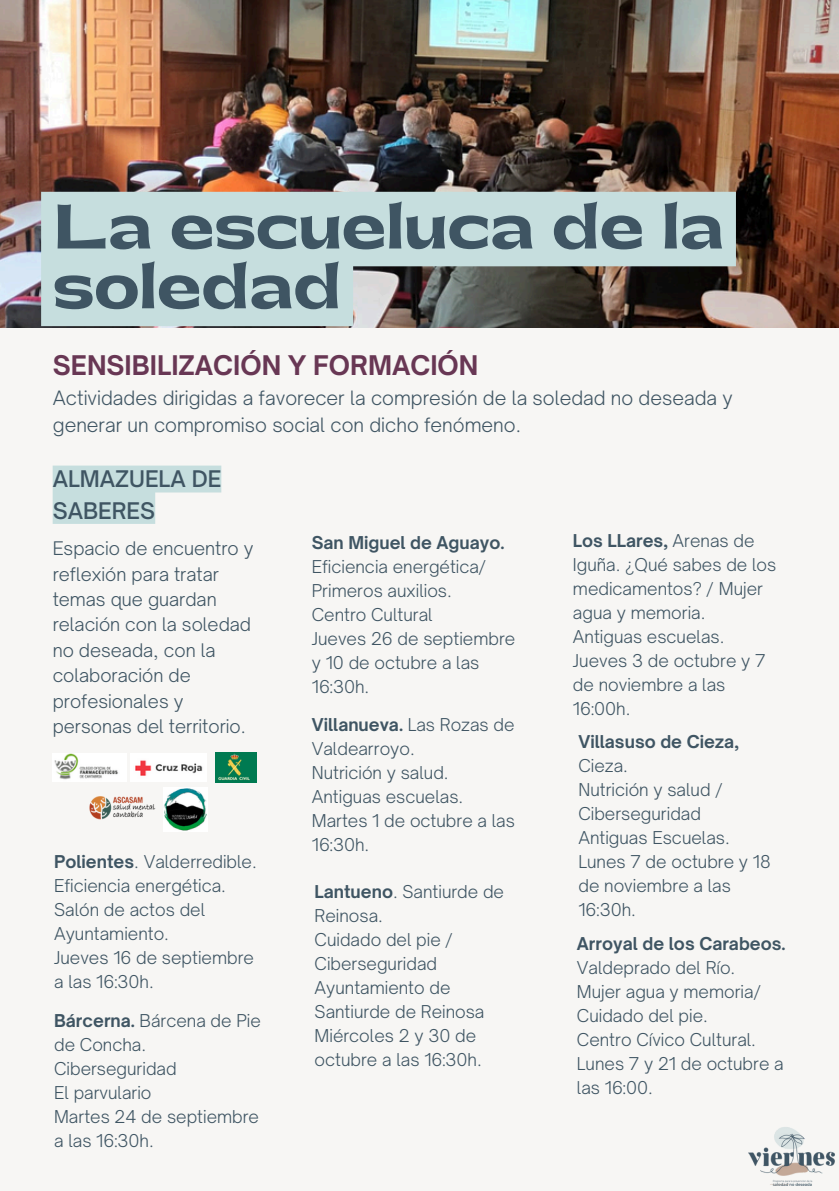
<style>
.page{position:relative;width:839px;height:1191px;background:#fff}
.page>*{position:absolute;margin:0;border:0;box-sizing:border-box;transform-origin:0 0}
.t1{font:800 58.8px/59.8px "Gatwick";color:#3f5563}
.t2{font:700 26px "Open Sauce One";color:#683754}
.t3{font:500 22px/31.4px "Open Sauce One";color:#3f5563}
.t4{font:300 19px/27px "Open Sauce One";color:#3f5563}
.t5{font:300 18px/25.4px "Open Sauce One";color:#3f5563}
.t6{font:300 17px/24px "Open Sauce One";color:#3f5563}
.t7{font:700 17px/24px "Open Sauce One";color:#3f5563}
.s1{font-weight:700}
.s2{font-weight:300}
</style>
<div class="page">
<div style="left:0;top:0;width:838px;height:1191px;background:#f7f6f4"></div>
<img style="left:0;top:0;width:838px;height:327px">
<img style="left:748px;top:1127px;width:87px;height:59px">
<img style="left:53px;top:753px;width:73px;height:29px">
<img style="left:130px;top:753px;width:77px;height:29px">
<img style="left:164px;top:788px;width:43px;height:43px">
<img style="left:90px;top:797px;width:66px;height:22px">
<img style="left:215px;top:753px;width:41px;height:30px">
<svg style="left:41px;top:192px;width:695px;height:134px;background:#aabab9"></svg>
<svg style="left:53px;top:466px;width:168px;height:58px"></svg>
<p class="t1" style="left:53px;top:199px;width:672px">La escueluca de la soledad</p>
<h2 class="t2" style="left:53px;top:349px;width:427px">SENSIBILIZACIÓN Y FORMACIÓN</h2>
<p class="t4" style="left:53px;top:384px;width:681px">Actividades dirigidas a favorecer la compresión de la soledad no deseada y generar un compromiso social con dicho fenómeno.</p>
<p class="t3" style="left:53px;top:463px;width:170px">ALMAZUELA DE<br>SABERES</p>
<p class="t5" style="left:53px;top:536px;width:202px">Espacio de encuentro y reflexión para tratar temas que guardan relación con la soledad no deseada, con la colaboración de profesionales y personas del territorio.</p>
<p class="t7" style="left:312px;top:530px;width:194px">San Miguel de Aguayo.</p>
<p class="t6" style="left:573px;top:529px;width:205px"><span class="s1">Los LLares,</span> Arenas de<br>Iguña. ¿Qué sabes de los medicamentos? / Mujer agua y memoria.</p>
<p class="t6" style="left:573px;top:625px;width:153px">Antiguas escuelas.</p>
<p class="t6" style="left:573px;top:649px;width:194px">Jueves 3 de octubre y 7 de noviembre a las<br>16:00h.</p>
<p class="t6" style="left:312px;top:554px;width:176px">Eficiencia energética/<br>Primeros auxilios.</p>
<p class="t6" style="left:312px;top:602px;width:122px">Centro Cultural</p>
<p class="t6" style="left:312px;top:626px;width:205px">Jueves 26 de septiembre y 10 de octubre a las<br>16:30h.</p>
<p class="t6" style="left:312px;top:712px;width:204px"><span class="s1">Villanueva.</span> Las Rozas de<br>Valdearroyo.</p>
<p class="t6" style="left:312px;top:760px;width:138px">Nutrición y salud.</p>
<p class="t6" style="left:312px;top:784px;width:153px">Antiguas escuelas.</p>
<p class="t6" style="left:312px;top:808px;width:205px">Martes 1 de octubre a las<br>16:30h.</p>
<p class="t7" style="left:578px;top:730px;width:162px">Villasuso de Cieza,<br><span class="s2">Cieza.</span></p>
<p class="t6" style="left:578px;top:778px;width:146px">Nutrición y salud /<br>Ciberseguridad</p>
<p class="t6" style="left:578px;top:826px;width:153px">Antiguas Escuelas.</p>
<p class="t6" style="left:578px;top:850px;width:194px">Lunes 7 de octubre y 18 de noviembre a las<br>16:30h.</p>
<p class="t6" style="left:577px;top:931px;width:210px"><span class="s1">Arroyal de los Carabeos.<br></span>Valdeprado del Río.<br>Mujer agua y memoria/<br>Cuidado del pie.</p>
<p class="t6" style="left:577px;top:1027px;width:208px">Centro Cívico Cultural.<br>Lunes 7 y 21 de octubre a las 16:00.</p>
<p class="t6" style="left:54px;top:849px;width:204px"><span class="s1">Polientes</span>. Valderredible.<br>Eficiencia energética.</p>
<p class="t6" style="left:54px;top:897px;width:152px">Salón de actos del<br>Ayuntamiento.</p>
<p class="t6" style="left:54px;top:945px;width:201px">Jueves 16 de septiembre a las 16:30h.</p>
<p class="t6" style="left:314px;top:879px;width:191px"><span class="s1">Lantueno</span>. Santiurde de<br>Reinosa.</p>
<p class="t6" style="left:314px;top:927px;width:140px">Cuidado del pie /<br>Ciberseguridad</p>
<p class="t6" style="left:314px;top:975px;width:171px">Ayuntamiento de<br>Santiurde de Reinosa</p>
<p class="t6" style="left:314px;top:1023px;width:169px">Miércoles 2 y 30 de octubre a las 16:30h.</p>
<p class="t6" style="left:54px;top:1008px;width:208px"><span class="s1">Bárcerna.</span> Bárcena de Pie de Concha.<br>Ciberseguridad</p>
<p class="t6" style="left:54px;top:1080px;width:99px">El parvulario</p>
<p class="t6" style="left:54px;top:1104px;width:206px">Martes 24 de septiembre a las 16:30h.</p>
</div>
